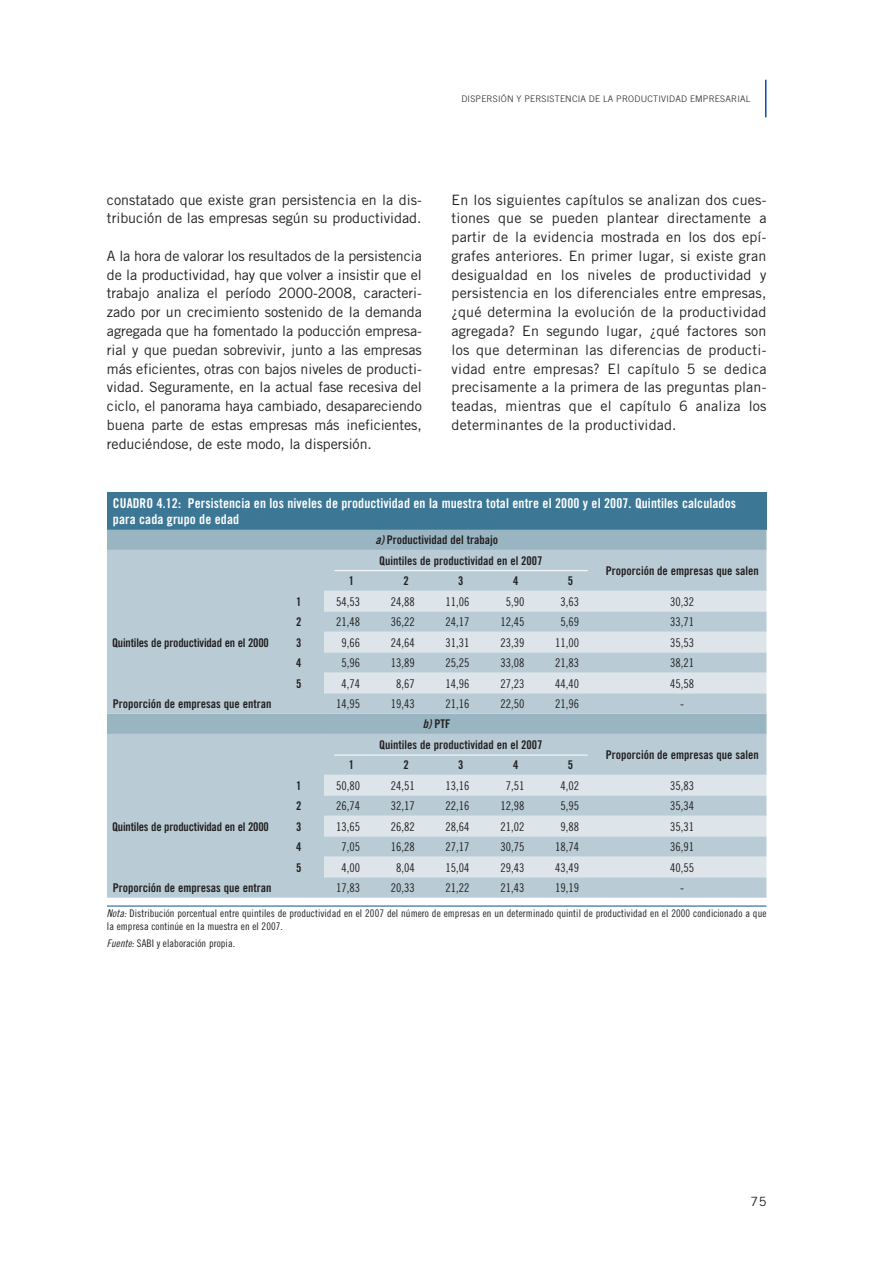
<style>
.page{position:relative;width:894px;height:1262px;background:#fff}
.page>*{position:absolute;margin:0;border:0;box-sizing:border-box;transform-origin:0 0}
.t1{font:14.25px/18.8px "Trade Gothic";color:#231f20;text-align:justify}
.t2{font:13.5px/16.2px "Trade Gothic Bold Cond Twenty";letter-spacing:.005em;color:#fff}
.t3{font:12.75px "Trade Gothic";color:#231f20}
.t4{font:12px "Trade Gothic Cond Eighteen";color:#231f20}
.t5{font:12px/20.4px "Trade Gothic Bold Cond Twenty";color:#231f20}
.t6{font:10.5px/12.6px "Trade Gothic Cond Eighteen";letter-spacing:.005em;color:#231f20}
.t7{font:300 9px "Trade Gothic";letter-spacing:.025em;color:#231f20}
.s1{font-family:"Trade Gothic Bold Cond Twenty Obl"}
.s2{font-family:"Trade Gothic Cond Eighteen Obl"}
</style>
<div class="page">
<hr style="left:764px;top:80px;width:2px;height:37px;background:#0153a0">
<hr style="left:107px;top:905px;width:659px;height:1px;background:#0153a0">
<div style="left:107px;top:492px;width:659px;height:37px;background:#3c7795"></div>
<div style="left:107px;top:529px;width:659px;height:21px;background:#9ab5c2"></div>
<div style="left:107px;top:550px;width:217px;height:347px;background:#b9ccd6"></div>
<div style="left:324px;top:550px;width:442px;height:347px;background:#b9ccd6"></div>
<svg style="left:324px;top:591px;width:442px;height:286px;background:#c6d5dd"></svg>
<hr style="left:334px;top:570px;width:253px;height:1px;background:#fff">
<hr style="left:334px;top:754px;width:253px;height:1px;background:#fff">
<p class="t7" style="left:461px;top:96px;width:290px">DISPERSIÓN Y PERSISTENCIA DE LA PRODUCTIVIDAD EMPRESARIAL</p>
<p class="t1" style="left:107px;top:191px;width:316px">constatado que existe gran persistencia en la dis&shy;tribución de las empresas según su productividad.</p>
<p class="t1" style="left:107px;top:248px;width:316px">A la hora de valorar los resultados de la persistencia de la productividad, hay que volver a insistir que el trabajo analiza el período 2000-2008, caracteri&shy;zado por un crecimiento sostenido de la demanda agregada que ha fomentado la poducción empresa&shy;rial y que puedan sobrevivir, junto a las empresas más eficientes, otras con bajos niveles de producti&shy;vidad. Seguramente, en la actual fase recesiva del ciclo, el panorama haya cambiado, desapareciendo buena parte de estas empresas más ineficientes, reduciéndose, de este modo, la dispersión.</p>
<p class="t1" style="left:451px;top:191px;width:316px">En los siguientes capítulos se analizan dos cues&shy;tiones que se pueden plantear directamente a partir de la evidencia mostrada en los dos epí&shy;grafes anteriores. En primer lugar, si existe gran desigualdad en los niveles de productividad y persistencia en los diferenciales entre empresas, ¿qué determina la evolución de la productividad agregada? En segundo lugar, ¿qué factores son los que determinan las diferencias de producti&shy;vidad entre empresas? El capítulo 5 se dedica precisamente a la primera de las preguntas plan&shy;teadas, mientras que el capítulo 6 analiza los determinantes de la productividad.</p>
<p class="t2" style="left:113px;top:496px;width:624px">CUADRO 4.12: Persistencia en los niveles de productividad en la muestra total entre el 2000 y el 2007. Quintiles calculados para cada grupo de edad</p>
<p class="t5" style="left:379px;top:531px;width:165px;text-indent:-4px"><span class="s1">a)</span> Productividad del trabajo<br>Quintiles de productividad en el 2007</p>
<p class="t5" style="left:605px;top:561px;width:154px">Proporción de empresas que salen</p>
<p class="t5" style="left:348px;top:572px;width:7px">1</p>
<p class="t5" style="left:403px;top:572px;width:7px">2</p>
<p class="t5" style="left:458px;top:572px;width:7px">3</p>
<p class="t5" style="left:513px;top:572px;width:7px">4</p>
<p class="t5" style="left:567px;top:572px;width:7px">5</p>
<p class="t5" style="left:112px;top:633px;width:158px">Quintiles de productividad en el 2000</p>
<p class="t5" style="left:296px;top:592px;width:7px">1</p>
<p class="t4" style="left:336px;top:597px;width:25px">54,53</p>
<p class="t4" style="left:391px;top:597px;width:25px">24,88</p>
<p class="t4" style="left:445px;top:597px;width:25px">11,06</p>
<p class="t4" style="left:505px;top:597px;width:20px">5,90</p>
<p class="t4" style="left:560px;top:597px;width:20px">3,63</p>
<p class="t4" style="left:670px;top:597px;width:25px">30,32</p>
<p class="t5" style="left:296px;top:613px;width:7px">2</p>
<p class="t4" style="left:336px;top:617px;width:25px">21,48</p>
<p class="t4" style="left:391px;top:617px;width:25px">36,22</p>
<p class="t4" style="left:445px;top:617px;width:25px">24,17</p>
<p class="t4" style="left:500px;top:617px;width:25px">12,45</p>
<p class="t4" style="left:560px;top:617px;width:20px">5,69</p>
<p class="t4" style="left:670px;top:617px;width:25px">33,71</p>
<p class="t5" style="left:296px;top:633px;width:7px">3</p>
<p class="t4" style="left:341px;top:638px;width:20px">9,66</p>
<p class="t4" style="left:391px;top:638px;width:25px">24,64</p>
<p class="t4" style="left:445px;top:638px;width:25px">31,31</p>
<p class="t4" style="left:500px;top:638px;width:25px">23,39</p>
<p class="t4" style="left:555px;top:638px;width:25px">11,00</p>
<p class="t4" style="left:670px;top:638px;width:25px">35,53</p>
<p class="t5" style="left:296px;top:653px;width:7px">4</p>
<p class="t4" style="left:341px;top:658px;width:20px">5,96</p>
<p class="t4" style="left:391px;top:658px;width:25px">13,89</p>
<p class="t4" style="left:445px;top:658px;width:25px">25,25</p>
<p class="t4" style="left:500px;top:658px;width:25px">33,08</p>
<p class="t4" style="left:555px;top:658px;width:25px">21,83</p>
<p class="t4" style="left:670px;top:658px;width:25px">38,21</p>
<p class="t5" style="left:296px;top:674px;width:7px">5</p>
<p class="t4" style="left:341px;top:679px;width:20px">4,74</p>
<p class="t4" style="left:396px;top:679px;width:20px">8,67</p>
<p class="t4" style="left:445px;top:679px;width:25px">14,96</p>
<p class="t4" style="left:500px;top:679px;width:25px">27,23</p>
<p class="t4" style="left:555px;top:679px;width:25px">44,40</p>
<p class="t4" style="left:670px;top:679px;width:25px">45,58</p>
<p class="t5" style="left:113px;top:694px;width:160px">Proporción de empresas que entran</p>
<p class="t4" style="left:336px;top:699px;width:25px">14,95</p>
<p class="t4" style="left:391px;top:699px;width:25px">19,43</p>
<p class="t4" style="left:445px;top:699px;width:25px">21,16</p>
<p class="t4" style="left:500px;top:699px;width:25px">22,50</p>
<p class="t4" style="left:555px;top:699px;width:25px">21,96</p>
<p class="t4" style="left:680px;top:699px;width:5px">-</p>
<p class="t5" style="left:379px;top:715px;width:165px;text-indent:44px"><span class="s1">b)</span> PTF<br>Quintiles de productividad en el 2007</p>
<p class="t5" style="left:605px;top:745px;width:154px">Proporción de empresas que salen</p>
<p class="t5" style="left:348px;top:756px;width:7px">1</p>
<p class="t5" style="left:403px;top:756px;width:7px">2</p>
<p class="t5" style="left:458px;top:756px;width:7px">3</p>
<p class="t5" style="left:513px;top:756px;width:7px">4</p>
<p class="t5" style="left:567px;top:756px;width:7px">5</p>
<p class="t5" style="left:112px;top:817px;width:158px">Quintiles de productividad en el 2000</p>
<p class="t5" style="left:296px;top:776px;width:7px">1</p>
<p class="t4" style="left:336px;top:781px;width:25px">50,80</p>
<p class="t4" style="left:391px;top:781px;width:25px">24,51</p>
<p class="t4" style="left:445px;top:781px;width:25px">13,16</p>
<p class="t4" style="left:505px;top:781px;width:20px">7,51</p>
<p class="t4" style="left:560px;top:781px;width:20px">4,02</p>
<p class="t4" style="left:670px;top:781px;width:25px">35,83</p>
<p class="t5" style="left:296px;top:796px;width:7px">2</p>
<p class="t4" style="left:336px;top:801px;width:25px">26,74</p>
<p class="t4" style="left:391px;top:801px;width:25px">32,17</p>
<p class="t4" style="left:445px;top:801px;width:25px">22,16</p>
<p class="t4" style="left:500px;top:801px;width:25px">12,98</p>
<p class="t4" style="left:560px;top:801px;width:20px">5,95</p>
<p class="t4" style="left:670px;top:801px;width:25px">35,34</p>
<p class="t5" style="left:296px;top:817px;width:7px">3</p>
<p class="t4" style="left:336px;top:822px;width:25px">13,65</p>
<p class="t4" style="left:391px;top:822px;width:25px">26,82</p>
<p class="t4" style="left:445px;top:822px;width:25px">28,64</p>
<p class="t4" style="left:500px;top:822px;width:25px">21,02</p>
<p class="t4" style="left:560px;top:822px;width:20px">9,88</p>
<p class="t4" style="left:670px;top:822px;width:25px">35,31</p>
<p class="t5" style="left:296px;top:837px;width:7px">4</p>
<p class="t4" style="left:341px;top:842px;width:20px">7,05</p>
<p class="t4" style="left:391px;top:842px;width:25px">16,28</p>
<p class="t4" style="left:445px;top:842px;width:25px">27,17</p>
<p class="t4" style="left:500px;top:842px;width:25px">30,75</p>
<p class="t4" style="left:555px;top:842px;width:25px">18,74</p>
<p class="t4" style="left:670px;top:842px;width:25px">36,91</p>
<p class="t5" style="left:296px;top:858px;width:7px">5</p>
<p class="t4" style="left:341px;top:863px;width:20px">4,00</p>
<p class="t4" style="left:396px;top:863px;width:20px">8,04</p>
<p class="t4" style="left:445px;top:863px;width:25px">15,04</p>
<p class="t4" style="left:500px;top:863px;width:25px">29,43</p>
<p class="t4" style="left:555px;top:863px;width:25px">43,49</p>
<p class="t4" style="left:670px;top:863px;width:25px">40,55</p>
<p class="t5" style="left:113px;top:878px;width:160px">Proporción de empresas que entran</p>
<p class="t4" style="left:336px;top:883px;width:25px">17,83</p>
<p class="t4" style="left:391px;top:883px;width:25px">20,33</p>
<p class="t4" style="left:445px;top:883px;width:25px">21,22</p>
<p class="t4" style="left:500px;top:883px;width:25px">21,43</p>
<p class="t4" style="left:555px;top:883px;width:25px">19,19</p>
<p class="t4" style="left:680px;top:883px;width:5px">-</p>
<p class="t6" style="left:107px;top:908px;width:661px"><span class="s2">Nota:</span> Distribución porcentual entre quintiles de productividad en el 2007 del número de empresas en un determinado quintil de productividad en el 2000 condicionado a que la empresa continúe en la muestra en el 2007.</p>
<p class="t6" style="left:107px;top:937px;width:130px"><span class="s2">Fuente:</span> SABI y elaboración propia.</p>
<p class="t3" style="left:750px;top:1197px;width:17px">75</p>
</div>
